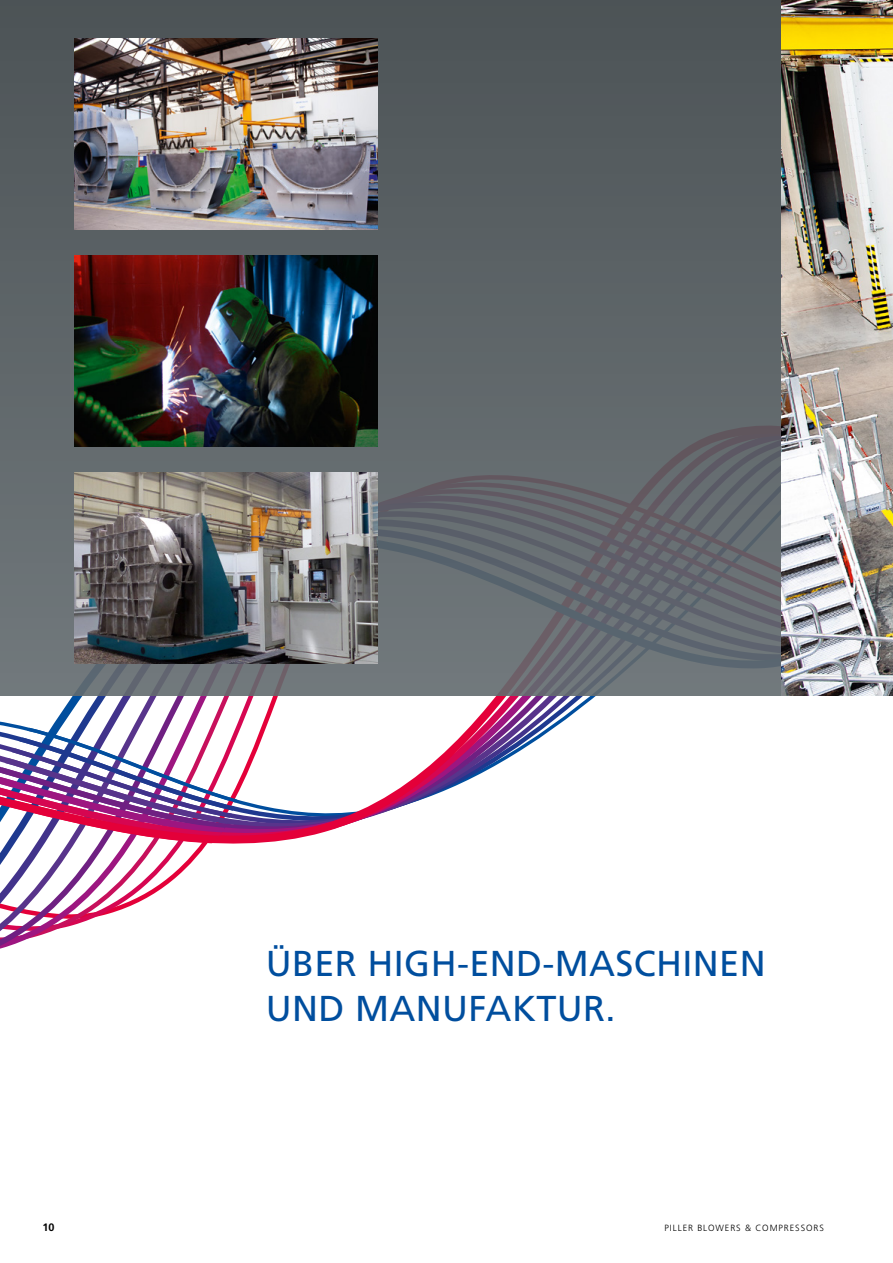
<style>
.page{position:relative;width:893px;height:1263px;background:#fff}
.page>*{position:absolute;margin:0;border:0;box-sizing:border-box;transform-origin:0 0}
.t1{font:36px/44.7px "Frutiger LT Std";letter-spacing:.01em;color:#004e9e}
.t2{font:700 10.8px "Frutiger LT Std";color:#000}
.t3{font:300 9px "Frutiger LT Std";letter-spacing:.1em;color:#000}
</style>
<div class="page">
<svg style="left:0;top:852px;width:201px;height:97px"></svg>
<svg style="left:0;top:695px;width:893px;height:157px"></svg>
<div style="left:0;top:0;width:893px;height:695px;background:#52585c"></div>
<svg style="left:0;top:221px;width:781px;height:474px;fill:#62686d"></svg>
<img style="left:781px;top:0;width:112px;height:695px">
<img style="left:74px;top:255px;width:303px;height:191px">
<img style="left:74px;top:38px;width:303px;height:192px">
<img style="left:74px;top:472px;width:303px;height:191px">
<p class="t1" style="left:266px;top:941px;width:501px">ÜBER HIGH-END-MASCHINEN<br>UND MANUFAKTUR.</p>
<p class="t2" style="left:43px;top:1221px;width:14px">10</p>
<p class="t3" style="left:665px;top:1223px;width:161px">PILLER BLOWERS &amp; COMPRESSORS</p>
</div>
